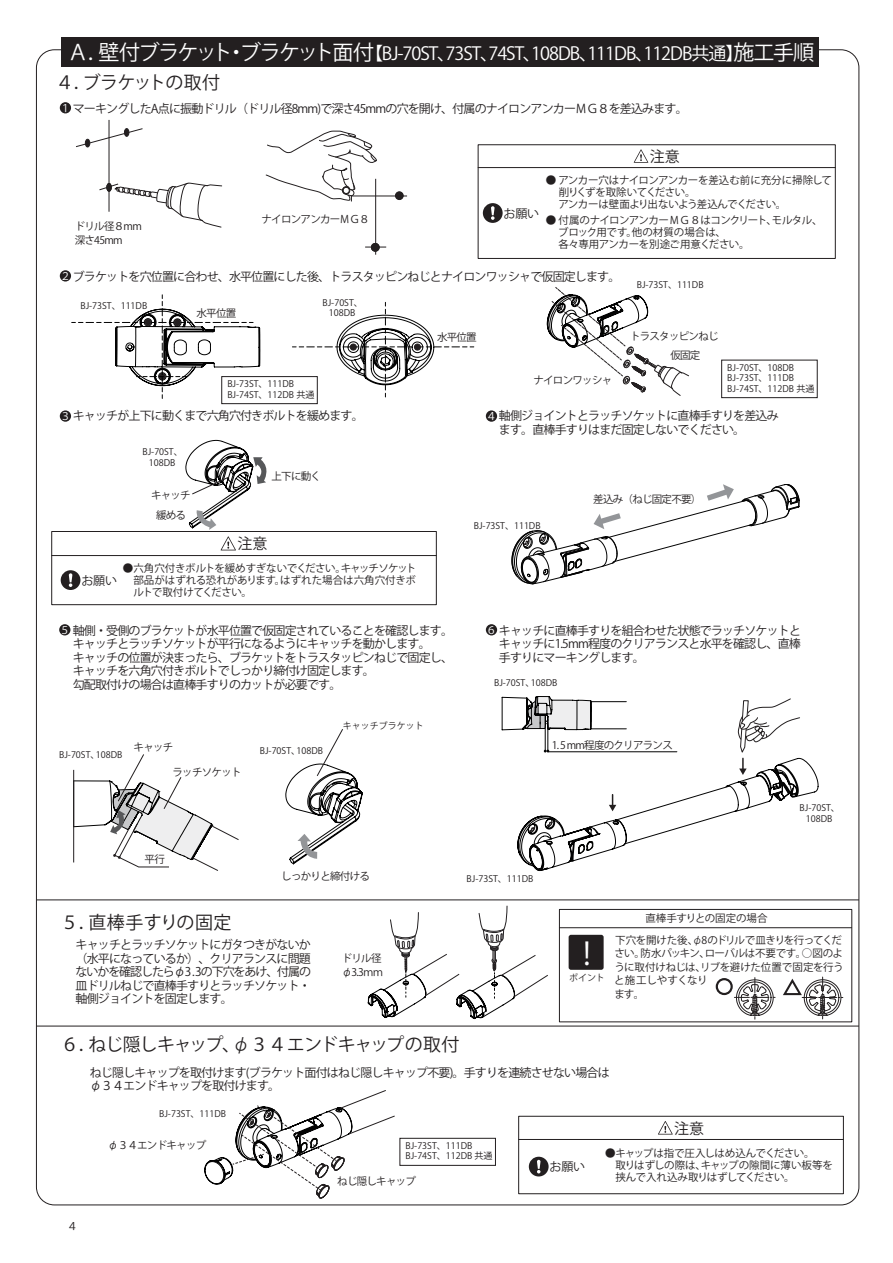
<style>
.page{position:relative;width:893px;height:1263px;background:#fff}
.page>*{position:absolute;margin:0;border:0;box-sizing:border-box;transform-origin:0 0}
.t1{font:30.9px "Koz Go Pro";color:#fff}
.t2{font:18px/29px "Koz Go Pro";letter-spacing:-.055em;color:#fff}
.t3{font:18px "Koz Go Pro";letter-spacing:-.055em;color:#231f20}
.t4{font:18px "Koz Go Pro";letter-spacing:.025em;color:#231f20}
.t5{font:15px "Koz Go Pro";color:#231f20}
.t6{font:12px/13.5px "Koz Go Pro";letter-spacing:-.07em;color:#231f20}
.t7{font:10.5px/12px "Koz Go Pro";letter-spacing:-.07em;color:#231f20}
.t8{font:10.5px/12px "Koz Go Pro";letter-spacing:-.03em;color:#231f20}
.t9{font:10.5px/13.5px "Koz Go Pro";letter-spacing:-.035em;color:#231f20}
.t10{font:10.5px "Koz Go Pro";letter-spacing:-.005em;color:#231f20}
.t11{font:10.5px "Koz Go Pro";color:#fff}
.t12{font:10.5px "Koz Go Std Regular 90 ms RKSJ H";color:#231f20}
.t13{font:9px/10.5px "Koz Go Pro";color:#231f20}
.s1{font-size:21px}
.s2{color:#231f20}
.s3{font-family:"MS Gothic"}
.s4{font-family:"HGP Gothic M"}
.s5{font-family:"HGS Gothic M"}
</style>
<div class="page">
<div style="left:51px;top:531px;width:386px;height:74px;border:1px solid #231f20"></div>
<hr style="left:52px;top:555px;width:384px;height:1px;background:#231f20">
<svg style="left:221px;top:536px;width:15px;height:14px"></svg>
<hr style="left:36px;top:899px;width:823px;height:1px;background:#231f20">
<svg style="left:185px;top:440px;width:82px;height:90px"></svg>
<div style="left:478px;top:144px;width:358px;height:115px;border:1px solid #231f20"></div>
<hr style="left:478px;top:167px;width:357px;height:1px;background:#231f20">
<svg style="left:634px;top:149px;width:14px;height:14px"></svg>
<hr style="left:109px;top:120px;width:1px;height:92px;background:#231f20">
<svg style="left:99px;top:181px;width:124px;height:47px"></svg>
<svg style="left:395px;top:191px;width:9px;height:9px"></svg>
<div style="left:395px;top:192px;width:8px;height:8px;background:#231f20;border-radius:50%"></div>
<div style="left:371px;top:243px;width:8px;height:9px;background:#231f20;border:1px solid #231f20;border-radius:50%"></div>
<div style="left:371px;top:243px;width:8px;height:9px;border:1px solid #231f20;border-radius:50%"></div>
<svg style="left:265px;top:130px;width:114px;height:86px"></svg>
<hr style="left:375px;top:179px;width:1px;height:76px;background:#231f20">
<hr style="left:351px;top:196px;width:56px;height:1px;background:#231f20">
<svg style="left:365px;top:247px;width:21px;height:1px"></svg>
<svg style="left:76px;top:128px;width:67px;height:20px"></svg>
<div style="left:124px;top:128px;width:5px;height:9px;border:1px solid #231f20;border-radius:50%"></div>
<svg style="left:547px;top:287px;width:142px;height:109px"></svg>
<hr style="left:36px;top:1026px;width:823px;height:1px;background:#231f20">
<div style="left:518px;top:1116px;width:326px;height:78px;border:1px solid #231f20"></div>
<hr style="left:519px;top:1139px;width:324px;height:1px;background:#231f20">
<svg style="left:658px;top:1121px;width:15px;height:13px"></svg>
<svg style="left:204px;top:1090px;width:191px;height:108px"></svg>
<svg style="left:72px;top:295px;width:188px;height:103px"></svg>
<svg style="left:292px;top:302px;width:182px;height:95px"></svg>
<div style="left:350px;top:344px;width:7px;height:6px;border:1px solid #231f20;border-radius:50%"></div>
<svg style="left:483px;top:203px;width:20px;height:20px"></svg>
<svg style="left:61px;top:570px;width:19px;height:20px"></svg>
<svg style="left:73px;top:754px;width:166px;height:117px"></svg>
<svg style="left:368px;top:906px;width:180px;height:113px"></svg>
<svg style="left:502px;top:696px;width:316px;height:175px"></svg>
<svg style="left:511px;top:484px;width:289px;height:100px"></svg>
<div style="left:60px;top:102px;width:11px;height:11px;background:#231f20;border-radius:50%"></div>
<svg style="left:529px;top:1157px;width:20px;height:19px"></svg>
<div style="left:559px;top:909px;width:293px;height:113px;border:1px solid #231f20"></div>
<hr style="left:559px;top:927px;width:293px;height:1px;background:#231f20">
<div style="left:569px;top:935px;width:35px;height:35px;background:#231f20;border-radius:2px"></div>
<svg style="left:716px;top:977px;width:59px;height:42px"></svg>
<svg style="left:783px;top:977px;width:60px;height:42px"></svg>
<div style="left:222px;top:376px;width:95px;height:28px;border:1px solid #231f20"></div>
<div style="left:721px;top:360px;width:96px;height:38px;border:1px solid #231f20"></div>
<div style="left:61px;top:37px;width:757px;height:30px;background:#231f20"></div>
<div style="left:60px;top:270px;width:11px;height:11px;background:#231f20;border-radius:50%"></div>
<div style="left:60px;top:410px;width:11px;height:12px;background:#231f20;border-radius:50%"></div>
<div style="left:486px;top:410px;width:11px;height:12px;background:#231f20;border-radius:50%"></div>
<div style="left:59px;top:624px;width:11px;height:11px;background:#231f20;border-radius:50%"></div>
<div style="left:486px;top:624px;width:11px;height:11px;background:#231f20;border-radius:50%"></div>
<svg style="left:285px;top:729px;width:78px;height:135px"></svg>
<div style="left:400px;top:1138px;width:96px;height:27px;border:1px solid #231f20"></div>
<h2 class="t2" style="left:56px;top:40px;width:760px;text-indent:12px"><span class="s1">Ａ．壁付ブラケット・ブラケット面付</span>【BJ-70ST、73ST、74ST、108DB、111DB、112DB共通】<span class="s1">施工手順<br></span><span class="s2">４．ブラケットの取付</span></h2>
<p class="t11" style="left:60px;top:101px;width:12px">１</p>
<p class="t6" style="left:73px;top:102px;width:616px">マーキングしたA点に振動ドリル（ドリル径8mm)で深さ45mmの穴を開け、付属のナイロンアンカーＭＧ８を差込みます。</p>
<p class="t7" style="left:75px;top:220px;width:69px;line-height:13.5px">ドリル径８mm深さ45mm</p>
<p class="t7" style="left:261px;top:213px;width:110px">ナイロンアンカーＭＧ８</p>
<p class="t5" style="left:650px;top:147px;width:31px">注意</p>
<p class="t8" style="left:546px;top:174px;width:288px">● アンカー穴はナイロンアンカーを差込む前に充分に掃除して　 削りくずを取除いてください。<br>　 アンカーは壁面より出ないよう差込んでください。</p>
<p class="t8" style="left:546px;top:214px;width:278px">● 付属のナイロンアンカーＭＧ８はコンクリート、モルタル、　 ブロック用です。他の材質の場合は、<br>　 各々専用アンカーを別途ご用意ください。</p>
<p class="t6" style="left:504px;top:207px;width:37px">お願い</p>
<p class="t6" style="left:73px;top:270px;width:549px">ブラケットを穴位置に合わせ、水平位置にした後、トラスタッピンねじとナイロンワッシャで仮固定します。</p>
<p class="t11" style="left:60px;top:269px;width:12px">２</p>
<p class="t13" style="left:80px;top:301px;width:68px">BJ-73ST、111DB</p>
<p class="t13" style="left:323px;top:298px;width:42px;text-align:center">BJ-70ST、<br>108DB</p>
<p class="t7" style="left:196px;top:307px;width:41px">水平位置</p>
<p class="t13" style="left:227px;top:379px;width:89px">BJ-73ST、111DB<br>BJ-74ST、112DB 共通</p>
<p class="t7" style="left:437px;top:331px;width:41px">水平位置</p>
<p class="t7" style="left:533px;top:374px;width:80px">ナイロンワッシャ</p>
<p class="t13" style="left:637px;top:280px;width:68px">BJ-73ST、111DB</p>
<p class="t7" style="left:630px;top:331px;width:90px">トラスタッピンねじ</p>
<p class="t7" style="left:670px;top:349px;width:32px">仮固定</p>
<p class="t13" style="left:727px;top:362px;width:89px">BJ-70ST、108DB<br>BJ-73ST、111DB<br>BJ-74ST、112DB 共通</p>
<p class="t6" style="left:499px;top:410px;width:281px">軸側ジョイントとラッチソケットに直棒手すりを差込みます。直棒手すりはまだ固定しないでください。</p>
<p class="t6" style="left:73px;top:410px;width:293px">キャッチが上下に動くまで六角穴付きボルトを緩めます。</p>
<p class="t11" style="left:60px;top:409px;width:12px">３</p>
<p class="t11" style="left:486px;top:409px;width:12px">４</p>
<p class="t13" style="left:142px;top:447px;width:42px;text-align:center">BJ-70ST、<br>108DB</p>
<p class="t7" style="left:151px;top:489px;width:41px">キャッチ</p>
<p class="t7" style="left:156px;top:509px;width:32px">緩める</p>
<p class="t7" style="left:271px;top:470px;width:51px">上下に動く</p>
<p class="t5" style="left:237px;top:534px;width:31px">注意</p>
<p class="t7" style="left:123px;top:563px;width:295px;text-align:justify">●六角穴付きボルトを緩めすぎないでください。キャッチソケット　部品がはずれる恐れがあります。はずれた場合は六角穴付きボ　ルトで取付けてください。</p>
<p class="t6" style="left:81px;top:574px;width:37px">お願い</p>
<p class="t13" style="left:474px;top:521px;width:68px">BJ-73ST、111DB</p>
<p class="t7" style="left:593px;top:493px;width:110px">差込み（ねじ固定不要）</p>
<p class="t6" style="left:73px;top:624px;width:382px">軸側・受側のブラケットが水平位置で仮固定されていることを確認します。キャッチとラッチソケットが平行になるようにキャッチを動かします。<br>キャッチの位置が決まったら、ブラケットをトラスタッピンねじで固定し、キャッチを六角穴付きボルトでしっかり締付け固定します。<br>勾配取付けの場合は直棒手すりのカットが必要です。</p>
<p class="t6" style="left:499px;top:624px;width:304px;text-align:justify">キャッチに直棒手すりを組合わせた状態でラッチソケットとキャッチに1.5mm程度のクリアランスと水平を確認し、直棒手すりにマーキングします。</p>
<p class="t11" style="left:60px;top:623px;width:12px">５</p>
<p class="t11" style="left:486px;top:623px;width:12px">６</p>
<p class="t13" style="left:494px;top:677px;width:65px">BJ-70ST、108DB</p>
<p class="t13" style="left:59px;top:750px;width:65px">BJ-70ST、108DB</p>
<p class="t7" style="left:134px;top:742px;width:41px">キャッチ</p>
<p class="t7" style="left:173px;top:766px;width:71px">ラッチソケット</p>
<p class="t13" style="left:260px;top:746px;width:65px">BJ-70ST、108DB</p>
<p class="t13" style="left:343px;top:721px;width:83px">キャッチブラケット</p>
<p class="t7" style="left:145px;top:854px;width:22px">平行</p>
<p class="t7" style="left:281px;top:870px;width:90px">しっかりと締付ける</p>
<p class="t13" style="left:467px;top:873px;width:68px">BJ-73ST、111DB</p>
<h2 class="t4" style="left:61px;top:911px;width:172px">５．直棒手すりの固定</h2>
<p class="t6" style="left:76px;top:938px;width:237px;text-align:justify">キャッチとラッチソケットにガタつきがないか（水平になっているか）、クリアランスに問題ないかを確認したら<span class="s3">φ</span>3 .3の下穴をあけ、付属の皿ドリルねじで直棒手すりとラッチソケット・軸側ジョイントを固定します。</p>
<p class="t7" style="left:342px;top:952px;width:43px;line-height:13.5px">ドリル径<span class="s3">φ</span>3.3ｍｍ</p>
<h2 class="t3" style="left:61px;top:1033px;width:400px">６．ねじ隠しキャップ、<span class="s4">φ</span>３４エンドキャップの取付</h2>
<p class="t7" style="left:552px;top:739px;width:123px">1. 5 mm程度のクリアランス</p>
<p class="t13" style="left:800px;top:803px;width:42px;text-align:center">BJ-70ST、<br>108DB</p>
<p class="t10" style="left:645px;top:911px;width:124px">直棒手すりとの固定の場合</p>
<h1 class="t1" style="left:583px;top:934px;width:9px">!</h1>
<p class="t13" style="left:569px;top:973px;width:37px">ポイント</p>
<p class="t9" style="left:614px;top:933px;width:231px">下穴を開けた後、<span class="s5">φ</span>8のドリルで皿きりを行ってください。防水パッキン、ローバルは不要です。○図のように取付けねじは、リブを避けた位置で固定を行うと施工しやすくなり<br>ます。</p>
<p class="t6" style="left:90px;top:1066px;width:521px">ねじ隠しキャップを取付けます(ブラケット面付はねじ隠しキャップ不要)。手すりを連続させない場合は<span class="s3">φ</span>３４エンドキャップを取付けます。</p>
<p class="t12" style="left:67px;top:1220px;width:12px">４</p>
<p class="t13" style="left:159px;top:1109px;width:68px">BJ-73ST、111DB</p>
<p class="t7" style="left:108px;top:1139px;width:100px"><span class="s3">φ</span>３４エンドキャップ</p>
<p class="t13" style="left:406px;top:1141px;width:89px">BJ-73ST、111DB<br>BJ-74ST、112DB 共通</p>
<p class="t7" style="left:337px;top:1175px;width:80px">ねじ隠しキャップ</p>
<p class="t6" style="left:550px;top:1160px;width:37px">お願い</p>
<p class="t5" style="left:674px;top:1118px;width:31px">注意</p>
<p class="t8" style="left:605px;top:1148px;width:229px">●キャップは指で圧入しはめ込んでください。<br>　取りはずしの際は、キャップの隙間に薄い板等を　挟んで入れ込み取りはずしてください。</p>
</div>
